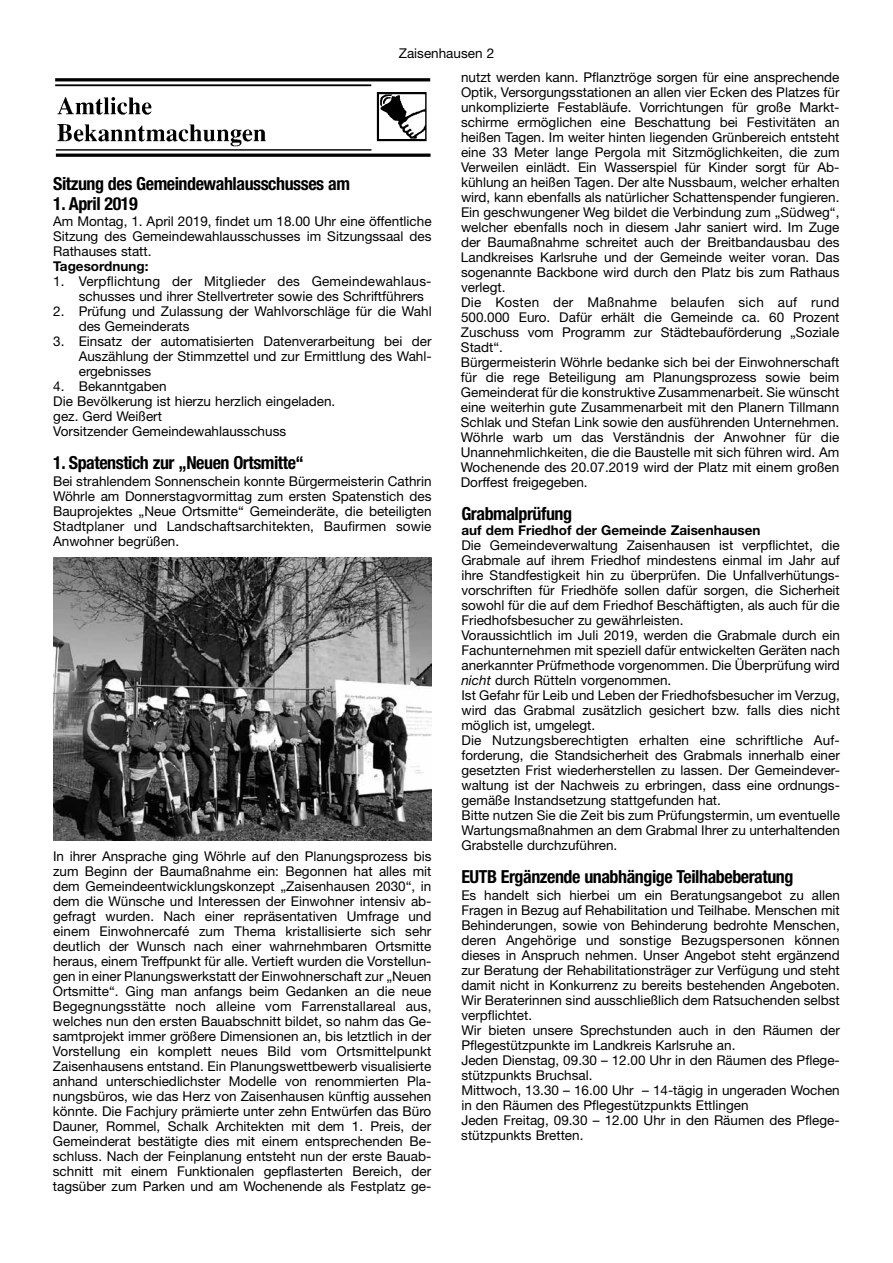
<style>
.page{position:relative;width:893px;height:1263px;background:#fff}
.page>*{position:absolute;margin:0;border:0;box-sizing:border-box;transform-origin:0 0}
.t1{font:700 condensed 18px "Helvetica Neue LT Std";letter-spacing:-.025em;color:#000}
.t2{font:13.5px/15px "Helvetica Neue LT Std";color:#000}
.t3{font:700 13.5px "Helvetica Neue LT Std";color:#000}
.s1{font-style:italic}
</style>
<div class="page">
<img style="left:55px;top:78px;width:376px;height:79px">
<img style="left:53px;top:557px;width:378px;height:283px">
<p class="t2" style="left:399px;top:46px;width:97px">Zaisenhausen 2</p>
<h1 class="t1" style="left:53px;top:173px;width:298px">Sitzung des Gemeindewahlausschusses am</h1>
<h1 class="t1" style="left:53px;top:193px;width:86px">1. April 2019</h1>
<p class="t2" style="left:53px;top:214px;width:380px;text-align:justify">Am Montag, 1. April 2019, findet um 18.00 Uhr eine öffentliche Sitzung des Gemeindewahlausschusses im Sitzungssaal des Rathauses statt.</p>
<p class="t3" style="left:53px;top:258px;width:97px">Tagesordnung:</p>
<p class="t2" style="left:79px;top:274px;width:354px;text-indent:-26px">1. Verpflichtung der Mitglieder des Gemeindewahlaus&shy;schusses und ihrer Stellvertreter sowie des Schriftführers</p>
<p class="t2" style="left:79px;top:304px;width:354px;text-indent:-26px">2. Prüfung und Zulassung der Wahlvorschläge für die Wahl des Gemeinderats</p>
<p class="t2" style="left:79px;top:334px;width:354px;text-align:justify;text-indent:-26px">3. Einsatz der automatisierten Datenverarbeitung bei der Auszählung der Stimmzettel und zur Ermittlung des Wahl&shy;ergebnisses</p>
<p class="t2" style="left:53px;top:379px;width:284px">4. Bekanntgaben<br>Die Bevölkerung ist hierzu herzlich eingeladen. gez. Gerd Weißert<br>Vorsitzender Gemeindewahlausschuss</p>
<h1 class="t1" style="left:53px;top:452px;width:252px">1. Spatenstich zur „Neuen Ortsmitte“</h1>
<p class="t2" style="left:53px;top:473px;width:380px;text-align:justify">Bei strahlendem Sonnenschein konnte Bürgermeisterin Cathrin Wöhrle am Donnerstagvormittag zum ersten Spatenstich des Bauprojektes „Neue Ortsmitte“ Gemeinderäte, die beteiligten Stadtplaner und Landschaftsarchitekten, Baufirmen sowie Anwohner begrüßen.</p>
<p class="t2" style="left:53px;top:848px;width:380px;text-align:justify">In ihrer Ansprache ging Wöhrle auf den Planungsprozess bis zum Beginn der Baumaßnahme ein: Begonnen hat alles mit dem Gemeindeentwicklungskonzept „Zaisenhausen 2030“, in dem die Wünsche und Interessen der Einwohner intensiv ab&shy;gefragt wurden. Nach einer repräsentativen Umfrage und einem Einwohnercafé zum Thema kristallisierte sich sehr deutlich der Wunsch nach einer wahrnehmbaren Ortsmitte heraus, einem Treffpunkt für alle. Vertieft wurden die Vorstellun&shy;gen in einer Planungswerkstatt der Einwohnerschaft zur „Neuen Ortsmitte“. Ging man anfangs beim Gedanken an die neue Begegnungsstätte noch alleine vom Farrenstallareal aus, welches nun den ersten Bauabschnitt bildet, so nahm das Ge&shy;samtprojekt immer größere Dimensionen an, bis letztlich in der Vorstellung ein komplett neues Bild vom Ortsmittelpunkt Zaisenhausens entstand. Ein Planungswettbewerb visualisierte anhand unterschiedlichster Modelle von renommierten Pla&shy;nungsbüros, wie das Herz von Zaisenhausen künftig aussehen könnte. Die Fachjury prämierte unter zehn Entwürfen das Büro Dauner, Rommel, Schalk Architekten mit dem 1. Preis, der Gemeinderat bestätigte dies mit einem entsprechenden Be&shy;schluss. Nach der Feinplanung entsteht nun der erste Bauab&shy;schnitt mit einem Funktionalen gepflasterten Bereich, der tagsüber zum Parken und am Wochenende als Festplatz ge-</p>
<p class="t2" style="left:461px;top:69px;width:380px">nutzt werden kann. Pflanztröge sorgen für eine ansprechende Optik, Versorgungsstationen an allen vier Ecken des Platzes für unkomplizierte Festabläufe. Vorrichtungen für große Markt&shy;schirme ermöglichen eine Beschattung bei Festivitäten an heißen Tagen. Im weiter hinten liegenden Grünbereich entsteht eine 33 Meter lange Pergola mit Sitzmöglichkeiten, die zum Verweilen einlädt. Ein Wasserspiel für Kinder sorgt für Ab&shy;kühlung an heißen Tagen. Der alte Nussbaum, welcher erhalten wird, kann ebenfalls als natürlicher Schattenspender fungieren.<br>Ein geschwungener Weg bildet die Verbindung zum „Südweg“, welcher ebenfalls noch in diesem Jahr saniert wird. Im Zuge der Baumaßnahme schreitet auch der Breitbandausbau des Landkreises Karlsruhe und der Gemeinde weiter voran. Das sogenannte Backbone wird durch den Platz bis zum Rathaus verlegt.<br>Die Kosten der Maßnahme belaufen sich auf rund 500.000 Euro. Dafür erhält die Gemeinde ca. 60 Prozent Zuschuss vom Programm zur Städtebauförderung „Soziale Stadt“.<br>Bürgermeisterin Wöhrle bedanke sich bei der Einwohnerschaft für die rege Beteiligung am Planungsprozess sowie beim Gemeinderat für die konstruktive Zusammenarbeit. Sie wünscht eine weiterhin gute Zusammenarbeit mit den Planern Tillmann Schlak und Stefan Link sowie den ausführenden Unternehmen.<br>Wöhrle warb um das Verständnis der Anwohner für die Unannehmlichkeiten, die die Baustelle mit sich führen wird. Am Wochenende des 20.07.2019 wird der Platz mit einem großen Dorffest freigegeben.</p>
<h1 class="t1" style="left:461px;top:503px;width:112px">Grabmalprüfung</h1>
<p class="t3" style="left:461px;top:522px;width:301px">auf dem Friedhof der Gemeinde Zaisenhausen</p>
<p class="t2" style="left:461px;top:537px;width:380px">Die Gemeindeverwaltung Zaisenhausen ist verpflichtet, die Grabmale auf ihrem Friedhof mindestens einmal im Jahr auf ihre Standfestigkeit hin zu überprüfen. Die Unfallverhütungs&shy;vorschriften für Friedhöfe sollen dafür sorgen, die Sicherheit sowohl für die auf dem Friedhof Beschäftigten, als auch für die Friedhofsbesucher zu gewährleisten.<br>Voraussichtlich im Juli 2019, werden die Grabmale durch ein Fachunternehmen mit speziell dafür entwickelten Geräten nach anerkannter Prüfmethode vorgenommen. Die Überprüfung wird <span class="s1">nicht</span> durch Rütteln vorgenommen.<br>Ist Gefahr für Leib und Leben der Friedhofsbesucher im Verzug, wird das Grabmal zusätzlich gesichert bzw. falls dies nicht möglich ist, umgelegt.<br>Die Nutzungsberechtigten erhalten eine schriftliche Auf&shy;forderung, die Standsicherheit des Grabmals innerhalb einer gesetzten Frist wiederherstellen zu lassen. Der Gemeindever&shy;waltung ist der Nachweis zu erbringen, dass eine ordnungs&shy;gemäße Instandsetzung stattgefunden hat.<br>Bitte nutzen Sie die Zeit bis zum Prüfungstermin, um eventuelle Wartungsmaßnahmen an dem Grabmal Ihrer zu unterhaltenden Grabstelle durchzuführen.</p>
<h1 class="t1" style="left:461px;top:866px;width:334px">EUTB Ergänzende unabhängige Teilhabeberatung</h1>
<p class="t2" style="left:461px;top:887px;width:380px">Es handelt sich hierbei um ein Beratungsangebot zu allen Fragen in Bezug auf Rehabilitation und Teilhabe. Menschen mit Behinderungen, sowie von Behinderung bedrohte Menschen, deren Angehörige und sonstige Bezugspersonen können dieses in Anspruch nehmen. Unser Angebot steht ergänzend zur Beratung der Rehabilitationsträger zur Verfügung und steht damit nicht in Konkurrenz zu bereits bestehenden Angeboten.<br>Wir Beraterinnen sind ausschließlich dem Ratsuchenden selbst verpflichtet.<br>Wir bieten unsere Sprechstunden auch in den Räumen der Pflegestützpunkte im Landkreis Karlsruhe an.<br>Jeden Dienstag, 09.30 – 12.00 Uhr in den Räumen des Pflege&shy;stützpunkts Bruchsal.<br>Mittwoch, 13.30 – 16.00 Uhr – 14-tägig in ungeraden Wochen in den Räumen des Pflegestützpunkts Ettlingen<br>Jeden Freitag, 09.30 – 12.00 Uhr in den Räumen des Pflege&shy;stützpunkts Bretten.</p>
</div>
